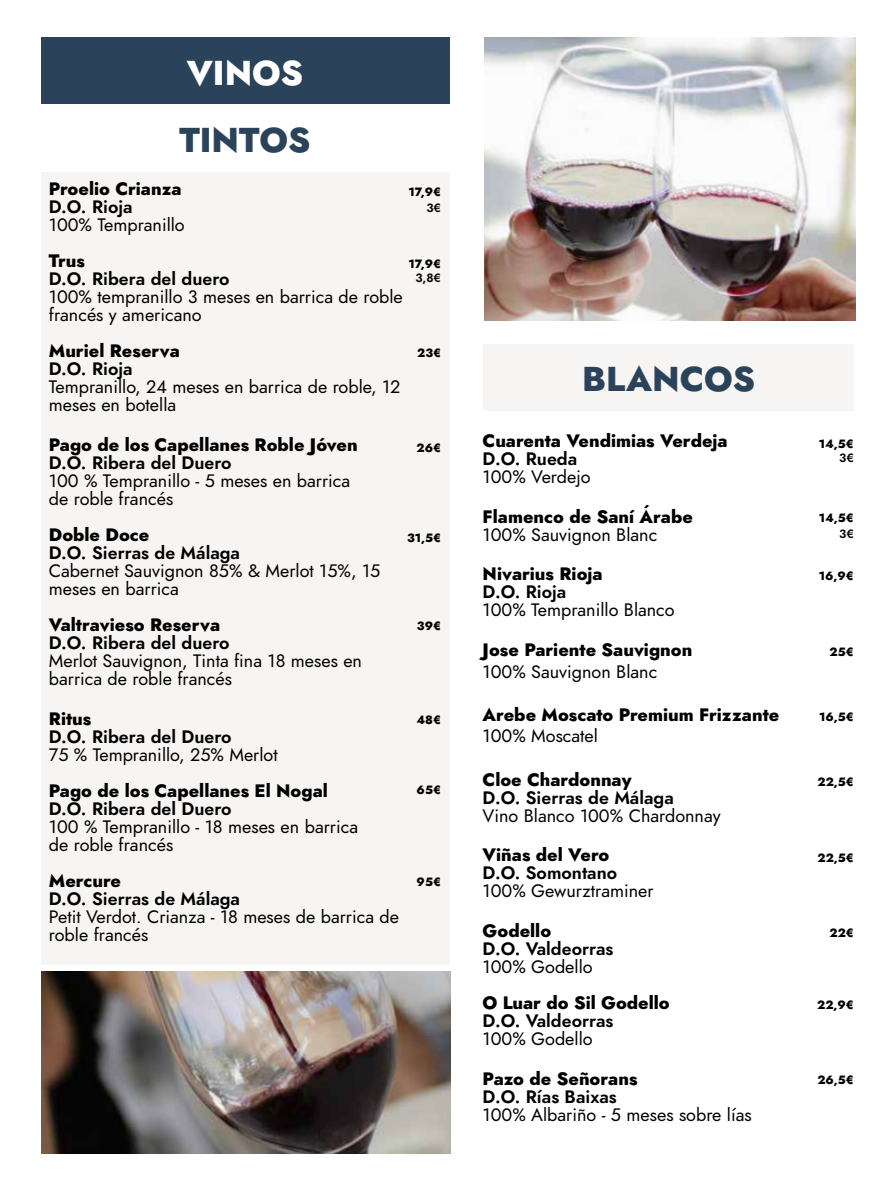
<style>
.page{position:relative;width:893px;height:1187px;background:#fff}
.page>*{position:absolute;margin:0;border:0;box-sizing:border-box;transform-origin:0 0}
.t1{font:italic 800 34.5px "Renner";color:#2b435a}
.t2{font:italic 800 34.5px "Renner";color:#fff}
.t3{font:italic 18px/18px "Renner";color:#000}
.t4{font:italic 800 18px "Renner";color:#000}
.t5{font:18px "Renner it Semi";color:#000}
.t6{font:italic 800 12px "Renner";color:#000}
.t7{font:12px "Renner it Semi";color:#000}
</style>
<div class="page">
<img style="left:42px;top:971px;width:408px;height:182px">
<img style="left:485px;top:37px;width:370px;height:283px">
<div style="left:483px;top:344px;width:371px;height:66px;background:#f7f5f4"></div>
<div style="left:41px;top:37px;width:408px;height:67px;background:#2b435a"></div>
<div style="left:41px;top:172px;width:408px;height:792px;background:#f7f5f4"></div>
<h1 class="t2" style="left:187px;top:48px;width:118px">VINOS</h1>
<h1 class="t1" style="left:179px;top:115px;width:133px">TINTOS</h1>
<p class="t4" style="left:49px;top:176px;width:134px">Proelio Crianza</p>
<p class="t6" style="left:409px;top:183px;width:34px">17,9€</p>
<p class="t5" style="left:49px;top:194px;width:85px">D.O. Rioja</p>
<p class="t3" style="left:49px;top:216px;width:137px">100% Tempranillo</p>
<p class="t4" style="left:49px;top:248px;width:38px">Trus</p>
<p class="t5" style="left:49px;top:266px;width:182px">D.O. Ribera del duero</p>
<p class="t3" style="left:49px;top:288px;width:355px">100% tempranillo 3 meses en barrica de roble francés y americano</p>
<p class="t4" style="left:49px;top:338px;width:133px">Muriel Reserva</p>
<p class="t5" style="left:49px;top:356px;width:85px">D.O. Rioja</p>
<p class="t3" style="left:49px;top:378px;width:353px">Tempranillo, 24 meses en barrica de roble, 12 meses en botella</p>
<p class="t4" style="left:49px;top:432px;width:310px">Pago de los Capellanes Roble Jóven</p>
<p class="t5" style="left:49px;top:450px;width:184px">D.O. Ribera del Duero</p>
<p class="t3" style="left:49px;top:472px;width:303px">100 % Tempranillo - 5 meses en barrica de roble francés</p>
<p class="t4" style="left:49px;top:522px;width:102px">Doble Doce</p>
<p class="t5" style="left:49px;top:540px;width:193px">D.O. Sierras de Málaga</p>
<p class="t3" style="left:49px;top:562px;width:333px">Cabernet Sauvignon 85% &amp; Merlot 15%, 15 meses en barrica</p>
<p class="t4" style="left:49px;top:612px;width:173px">Valtravieso Reserva</p>
<p class="t5" style="left:49px;top:630px;width:182px">D.O. Ribera del duero</p>
<p class="t3" style="left:49px;top:652px;width:315px">Merlot Sauvignon, Tinta fina 18 meses en barrica de roble francés</p>
<p class="t4" style="left:49px;top:705px;width:44px">Ritus</p>
<p class="t5" style="left:49px;top:724px;width:184px">D.O. Ribera del Duero</p>
<p class="t3" style="left:49px;top:745px;width:230px">75 % Tempranillo, 25% Merlot</p>
<p class="t4" style="left:49px;top:777px;width:280px">Pago de los Capellanes El Nogal</p>
<p class="t5" style="left:49px;top:796px;width:184px">D.O. Ribera del Duero</p>
<p class="t3" style="left:49px;top:817px;width:311px">100 % Tempranillo - 18 meses en barrica de roble francés</p>
<p class="t4" style="left:49px;top:867px;width:74px">Mercure</p>
<p class="t5" style="left:49px;top:886px;width:193px">D.O. Sierras de Málaga</p>
<p class="t3" style="left:49px;top:907px;width:352px">Petit Verdot. Crianza - 18 meses de barrica de roble francés</p>
<p class="t7" style="left:426px;top:199px;width:16px">3€</p>
<p class="t6" style="left:409px;top:256px;width:34px">17,9€</p>
<p class="t7" style="left:416px;top:270px;width:27px">3,8€</p>
<p class="t6" style="left:417px;top:344px;width:26px">23€</p>
<p class="t6" style="left:416px;top:439px;width:26px">26€</p>
<p class="t6" style="left:407px;top:529px;width:36px">31,5€</p>
<p class="t6" style="left:417px;top:617px;width:26px">39€</p>
<p class="t6" style="left:416px;top:711px;width:26px">48€</p>
<p class="t6" style="left:417px;top:781px;width:26px">65€</p>
<p class="t6" style="left:417px;top:873px;width:26px">95€</p>
<h1 class="t1" style="left:582px;top:354px;width:175px">BLANCOS</h1>
<p class="t4" style="left:483px;top:428px;width:247px">Cuarenta Vendimias Verdeja</p>
<p class="t5" style="left:483px;top:446px;width:96px">D.O. Rueda</p>
<p class="t3" style="left:483px;top:468px;width:110px">100% Verdejo</p>
<p class="t4" style="left:483px;top:503px;width:212px">Flamenco de Saní Árabe</p>
<p class="t3" style="left:483px;top:525px;width:176px">100% Sauvignon Blanc</p>
<p class="t4" style="left:483px;top:561px;width:121px">Nivarius Rioja</p>
<p class="t5" style="left:483px;top:579px;width:85px">D.O. Rioja</p>
<p class="t3" style="left:483px;top:601px;width:194px">100% Tempranillo Blanco</p>
<p class="t4" style="left:483px;top:636px;width:211px">Jose Pariente Sauvignon</p>
<p class="t3" style="left:483px;top:662px;width:176px">100% Sauvignon Blanc</p>
<p class="t4" style="left:483px;top:701px;width:298px">Arebe Moscato Premium Frizzante</p>
<p class="t3" style="left:483px;top:727px;width:117px">100% Moscatel</p>
<p class="t4" style="left:483px;top:766px;width:150px">Cloe Chardonnay</p>
<p class="t5" style="left:483px;top:784px;width:193px">D.O. Sierras de Málaga</p>
<p class="t3" style="left:483px;top:806px;width:240px">Vino Blanco 100% Chardonnay</p>
<p class="t4" style="left:483px;top:842px;width:128px">Viñas del Vero</p>
<p class="t5" style="left:483px;top:860px;width:136px">D.O. Somontano</p>
<p class="t3" style="left:483px;top:882px;width:173px">100% Gewurztraminer</p>
<p class="t4" style="left:483px;top:917px;width:70px">Godello</p>
<p class="t5" style="left:483px;top:936px;width:132px">D.O. Valdeorras</p>
<p class="t3" style="left:483px;top:957px;width:112px">100% Godello</p>
<p class="t4" style="left:483px;top:989px;width:189px">O Luar do Sil Godello</p>
<p class="t5" style="left:483px;top:1008px;width:132px">D.O. Valdeorras</p>
<p class="t3" style="left:483px;top:1029px;width:112px">100% Godello</p>
<p class="t4" style="left:483px;top:1065px;width:156px">Pazo de Señorans</p>
<p class="t5" style="left:483px;top:1083px;width:136px">D.O. Rías Baixas</p>
<p class="t3" style="left:483px;top:1105px;width:271px">100% Albariño - 5 meses sobre lías</p>
<p class="t6" style="left:819px;top:435px;width:37px">14,5€</p>
<p class="t7" style="left:839px;top:450px;width:16px">3€</p>
<p class="t6" style="left:819px;top:509px;width:37px">14,5€</p>
<p class="t7" style="left:839px;top:525px;width:16px">3€</p>
<p class="t6" style="left:819px;top:567px;width:37px">16,9€</p>
<p class="t6" style="left:830px;top:643px;width:26px">25€</p>
<p class="t6" style="left:819px;top:708px;width:36px">16,5€</p>
<p class="t6" style="left:817px;top:773px;width:38px">22,5€</p>
<p class="t6" style="left:817px;top:849px;width:38px">22,5€</p>
<p class="t6" style="left:829px;top:924px;width:26px">22€</p>
<p class="t6" style="left:817px;top:995px;width:38px">22,9€</p>
<p class="t6" style="left:817px;top:1071px;width:38px">26,5€</p>
</div>
